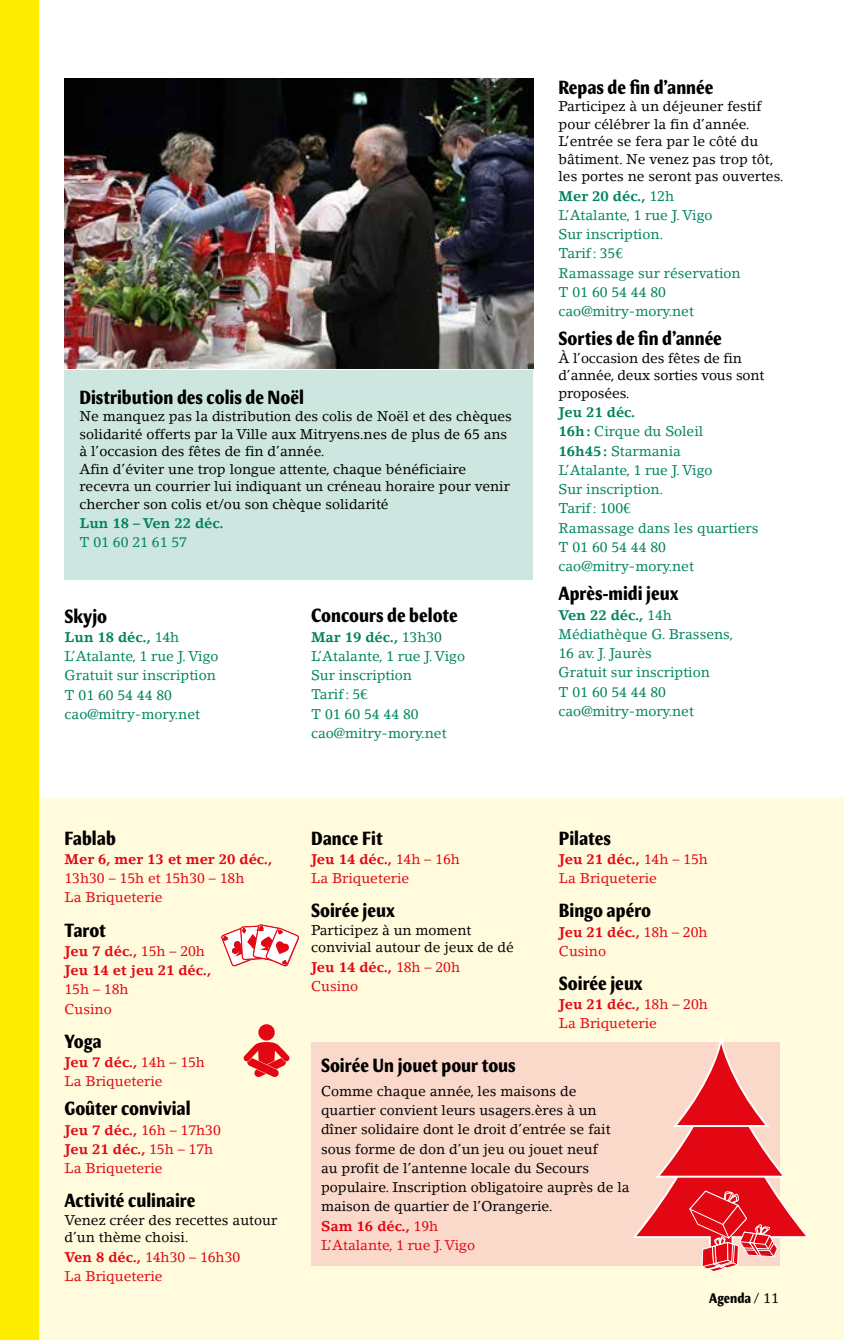
<style>
.page{position:relative;width:844px;height:1340px;background:#fff}
.page>*{position:absolute;margin:0;border:0;box-sizing:border-box;transform-origin:0 0}
.t1{font:700 condensed 19.25px "Meadow Pro";color:#000}
.t2{font:14px/17.5px "Lino Letter";color:#000}
.t3{font:14px/19.2px "Lino Letter";color:#008360}
.t4{font:14px/19.2px "Lino Letter";color:#e30613}
.t5{font:700 14px/19.2px "Lino Letter";color:#e30613}
.t6{font:700 14px "Lino Letter";color:#008360}
.t7{font:700 condensed 14px "Meadow Pro";color:#000}
.s1{font-weight:700}
.s2{font-weight:400}
.s3{font-weight:700;color:#e30613}
.s4{color:#e30613}
.s5{font-family:"Lino Letter";font-weight:400;font-stretch:normal}
</style>
<div class="page">
<div style="left:0;top:798px;width:843px;height:541px;background:#fffbdc"></div>
<div style="left:0;top:0;width:39px;height:1339px;background:#ffed00"></div>
<div style="left:64px;top:102px;width:468px;height:478px;background:#cde6df"></div>
<img style="left:64px;top:79px;width:469px;height:289px">
<div style="left:311px;top:1042px;width:468px;height:223px;background:#fbd9ca"></div>
<svg style="left:629px;top:1039px;width:181px;height:232px"></svg>
<div style="left:258px;top:1024px;width:17px;height:16px;background:#e30613;border-radius:50%"></div>
<svg style="left:243px;top:1042px;width:47px;height:35px"></svg>
<svg style="left:221px;top:924px;width:78px;height:43px"></svg>
<h1 class="t1" style="left:79px;top:385px;width:226px">Distribution des colis de Noël</h1>
<p class="t2" style="left:79px;top:407px;width:434px">Ne manquez pas la distribution des colis de Noël et des chèques solidarité offerts par la Ville aux Mitryens.nes de plus de 65 ans à l’occasion des fêtes de fin d’année.<br>Afin d’éviter une trop longue attente, chaque bénéficiaire recevra un courrier lui indiquant un créneau horaire pour venir chercher son colis et/ou son chèque solidarité</p>
<p class="t6" style="left:79px;top:514px;width:146px">Lun 18 – Ven 22 déc.</p>
<p class="t3" style="left:79px;top:532px;width:109px">T 01 60 21 61 57</p>
<h1 class="t1" style="left:64px;top:604px;width:44px">Skyjo</h1>
<p class="t3" style="left:64px;top:627px;width:155px"><span class="s1">Lun 18 déc.,</span> 14h<br>L’Atalante, 1 rue J.Vigo<br>Gratuit sur inscription<br>T 01 60 54 44 80 cao@mitry-mory.net</p>
<h1 class="t1" style="left:311px;top:604px;width:148px">Concours de belote</h1>
<p class="t3" style="left:311px;top:627px;width:155px"><span class="s1">Mar 19 déc.,</span> 13h30<br>L’Atalante, 1 rue J.Vigo<br>Sur inscription<br>Tarif: 5€<br>T 01 60 54 44 80 cao@mitry-mory.net</p>
<h1 class="t1" style="left:558px;top:76px;width:156px">Repas de fin d’année</h1>
<p class="t2" style="left:558px;top:98px;width:227px">Participez à un déjeuner festif pour célébrer la fin d’année.<br>L’entrée se fera par le côté du bâtiment. Ne venez pas trop tôt, les portes ne seront pas ouvertes.</p>
<p class="t3" style="left:558px;top:186px;width:183px"><span class="s1">Mer 20 déc.,</span> 12h<br>L’Atalante, 1 rue J. Vigo<br>Sur inscription.<br>Tarif: 35€<br>Ramassage sur réservation<br>T 01 60 54 44 80 cao@mitry-mory.net</p>
<h1 class="t1" style="left:558px;top:327px;width:165px">Sorties de fin d’année</h1>
<p class="t2" style="left:558px;top:349px;width:207px">À l’occasion des fêtes de fin d’année, deux sorties vous sont proposées.</p>
<p class="t3" style="left:558px;top:402px;width:201px"><span class="s1">Jeu 21 déc.<br>16h:</span> Cirque du Soleil<br><span class="s1">16h45:</span> Starmania<br>L’Atalante, 1 rue J. Vigo<br>Sur inscription.<br>Tarif: 100€<br>Ramassage dans les quartiers<br>T 01 60 54 44 80 cao@mitry-mory.net</p>
<h1 class="t1" style="left:558px;top:582px;width:121px">Après-midi jeux</h1>
<p class="t3" style="left:558px;top:605px;width:176px"><span class="s1">Ven 22 déc.,</span> 14h<br>Médiathèque G. Brassens,<br>16 av. J. Jaurès<br>Gratuit sur inscription<br>T 01 60 54 44 80 cao@mitry-mory.net</p>
<h1 class="t1" style="left:64px;top:826px;width:53px">Fablab</h1>
<p class="t5" style="left:64px;top:849px;width:209px">Mer 6, mer 13 et mer 20 déc.,</p>
<p class="t4" style="left:64px;top:868px;width:181px">13h30 – 15h et 15h30 – 18h<br>La Briqueterie</p>
<h1 class="t1" style="left:64px;top:918px;width:43px">Tarot</h1>
<p class="t5" style="left:64px;top:941px;width:148px">Jeu 7 déc., <span class="s2">15h – 20h<br></span>Jeu 14 et jeu 21 déc.,</p>
<p class="t4" style="left:64px;top:979px;width:66px">15h – 18h<br>Cusino</p>
<h1 class="t1" style="left:64px;top:1029px;width:39px">Yoga</h1>
<p class="t4" style="left:64px;top:1052px;width:142px"><span class="s1">Jeu 7 déc.,</span> 14h – 15h<br>La Briqueterie</p>
<h1 class="t1" style="left:64px;top:1097px;width:128px">Goûter convivial</h1>
<p class="t4" style="left:64px;top:1120px;width:158px"><span class="s1">Jeu 7 déc.,</span> 16h – 17h30<br><span class="s1">Jeu 21 déc.,</span> 15h – 17h<br>La Briqueterie</p>
<h1 class="t1" style="left:64px;top:1189px;width:132px">Activité culinaire</h1>
<p class="t2" style="left:64px;top:1211px;width:214px">Venez créer des recettes autour d’un thème choisi.</p>
<p class="t4" style="left:64px;top:1246px;width:177px"><span class="s1">Ven 8 déc.,</span> 14h30 – 16h30<br>La Briqueterie</p>
<h1 class="t1" style="left:311px;top:826px;width:73px">Dance Fit</h1>
<p class="t4" style="left:311px;top:849px;width:150px"><span class="s1">Jeu 14 déc.,</span> 14h – 16h<br>La Briqueterie</p>
<h1 class="t1" style="left:311px;top:899px;width:85px">Soirée jeux</h1>
<p class="t2" style="left:311px;top:921px;width:204px">Participez à un moment convivial autour de jeux de dé</p>
<p class="t4" style="left:311px;top:957px;width:150px"><span class="s1">Jeu 14 déc.,</span> 18h – 20h<br>Cusino</p>
<h1 class="t1" style="left:558px;top:826px;width:54px">Pilates</h1>
<p class="t4" style="left:558px;top:849px;width:150px"><span class="s1">Jeu 21 déc.,</span> 14h – 15h<br>La Briqueterie</p>
<h1 class="t1" style="left:558px;top:899px;width:94px">Bingo apéro</h1>
<p class="t4" style="left:558px;top:922px;width:150px"><span class="s1">Jeu 21 déc.,</span> 18h – 20h<br>Cusino</p>
<h1 class="t1" style="left:558px;top:971px;width:85px">Soirée jeux</h1>
<p class="t4" style="left:558px;top:994px;width:150px"><span class="s1">Jeu 21 déc.,</span> 18h – 20h<br>La Briqueterie</p>
<h1 class="t1" style="left:321px;top:1053px;width:196px">Soirée Un jouet pour tous</h1>
<p class="t2" style="left:321px;top:1081px;width:310px;line-height:19.2px">Comme chaque année, les maisons de quartier convient leurs usagers.ères à un dîner solidaire dont le droit d’entrée se fait sous forme de don d’un jeu ou jouet neuf<br>au profit de l’antenne locale du Secours populaire. Inscription obligatoire auprès de la maison de quartier de l’Orangerie.<br><span class="s3">Sam 16 déc.,</span> <span class="s4">19h<br>L’Atalante, 1 rue J. Vigo</span></p>
<p class="t7" style="left:709px;top:1290px;width:71px">Agenda <span class="s5">/ 11</span></p>
</div>
